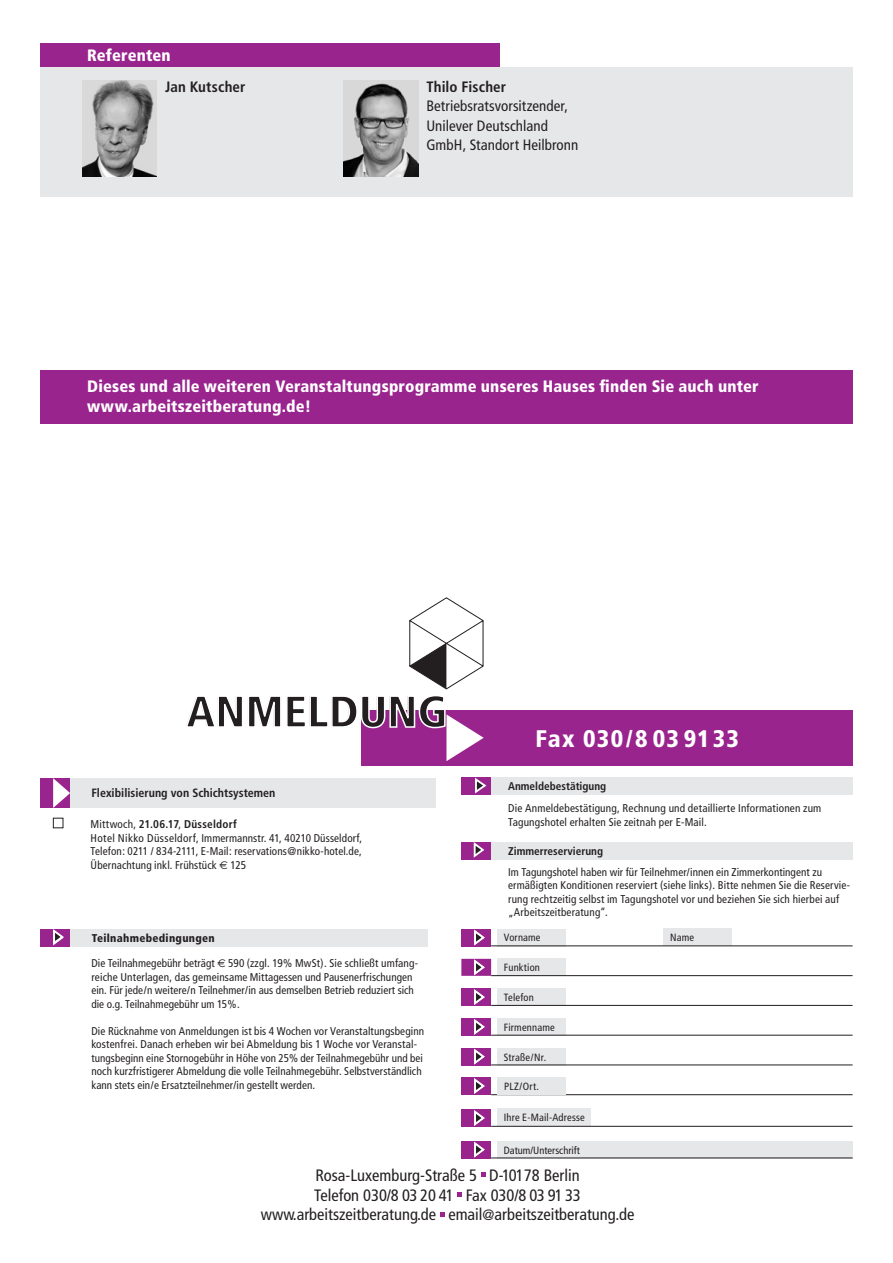
<style>
.page{position:relative;width:893px;height:1263px;background:#fff}
.page>*{position:absolute;margin:0;border:0;box-sizing:border-box;transform-origin:0 0}
.t1{font:900 condensed 44.25px "Frutiger";color:#231f20}
.t2{font:900 condensed 24px "Frutiger";letter-spacing:.05em;color:#fff}
.t3{font:condensed 16.5px/19.8px "Frutiger";color:#231f20;text-align:center}
.t4{font:900 condensed 16.5px/19.8px "Frutiger";letter-spacing:.01em;color:#fff}
.t5{font:condensed 15px/19.5px "Frutiger";letter-spacing:.005em;color:#231f20}
.t6{font:700 condensed 15px "Frutiger";letter-spacing:.01em;color:#231f20}
.t7{font:700 condensed 12px "Frutiger";color:#231f20}
.t8{font:condensed 11.25px/13.5px "Frutiger";letter-spacing:.01em;color:#231f20}
.t9{font:700 condensed 11.25px "Frutiger";color:#231f20}
.t10{font:900 condensed 11.25px "Frutiger";letter-spacing:.025em;color:#231f20}
.t11{font:condensed 10.5px "Frutiger";letter-spacing:.015em;color:#231f20}
.s1{font-weight:700}
.s2{font-family:"Euro Sans";font-stretch:normal}
.s3{font-size:15px}
</style>
<div class="page">
<div style="left:40px;top:370px;width:813px;height:53px;background:#99248e"></div>
<div style="left:70px;top:929px;width:357px;height:17px;background:#e6e7e9"></div>
<div style="left:40px;top:929px;width:30px;height:17px;background:#99248e"></div>
<svg style="left:51px;top:929px;width:14px;height:18px"></svg>
<div style="left:70px;top:778px;width:366px;height:30px;background:#e6e7e9"></div>
<div style="left:40px;top:778px;width:30px;height:30px;background:#99248e"></div>
<svg style="left:53px;top:778px;width:17px;height:30px"></svg>
<svg style="left:481px;top:1172px;width:4px;height:5px"></svg>
<svg style="left:458px;top:1192px;width:4px;height:4px"></svg>
<svg style="left:440px;top:1212px;width:4px;height:4px"></svg>
<div style="left:361px;top:710px;width:492px;height:55px;background:#99248e"></div>
<div style="left:664px;top:929px;width:68px;height:17px;background:#e6e7e9"></div>
<div style="left:461px;top:1109px;width:30px;height:17px;background:#99248e"></div>
<svg style="left:472px;top:1110px;width:14px;height:17px"></svg>
<div style="left:497px;top:1048px;width:69px;height:17px;background:#e6e7e9"></div>
<div style="left:497px;top:1018px;width:69px;height:17px;background:#e6e7e9"></div>
<div style="left:497px;top:988px;width:69px;height:17px;background:#e6e7e9"></div>
<div style="left:497px;top:959px;width:69px;height:17px;background:#e6e7e9"></div>
<div style="left:497px;top:929px;width:69px;height:17px;background:#e6e7e9"></div>
<div style="left:461px;top:929px;width:30px;height:17px;background:#99248e"></div>
<div style="left:461px;top:959px;width:30px;height:17px;background:#99248e"></div>
<div style="left:461px;top:988px;width:30px;height:17px;background:#99248e"></div>
<div style="left:461px;top:1018px;width:30px;height:17px;background:#99248e"></div>
<div style="left:461px;top:1048px;width:30px;height:17px;background:#99248e"></div>
<div style="left:461px;top:1078px;width:30px;height:17px;background:#99248e"></div>
<hr style="left:491px;top:945px;width:362px;height:1px;background:#231f20">
<hr style="left:491px;top:975px;width:362px;height:1px;background:#231f20">
<hr style="left:491px;top:1005px;width:362px;height:1px;background:#231f20">
<hr style="left:491px;top:1035px;width:362px;height:1px;background:#231f20">
<hr style="left:491px;top:1065px;width:362px;height:1px;background:#231f20">
<hr style="left:491px;top:1094px;width:362px;height:1px;background:#231f20">
<svg style="left:472px;top:929px;width:14px;height:18px"></svg>
<svg style="left:472px;top:959px;width:14px;height:17px"></svg>
<svg style="left:472px;top:989px;width:14px;height:17px"></svg>
<svg style="left:472px;top:1019px;width:14px;height:17px"></svg>
<svg style="left:472px;top:1048px;width:14px;height:18px"></svg>
<svg style="left:472px;top:1077px;width:14px;height:17px"></svg>
<div style="left:497px;top:1141px;width:356px;height:17px;background:#e6e7e9"></div>
<div style="left:461px;top:1141px;width:30px;height:17px;background:#99248e"></div>
<svg style="left:472px;top:1141px;width:14px;height:18px"></svg>
<hr style="left:491px;top:1158px;width:362px;height:1px;background:#231f20">
<svg style="left:361px;top:597px;width:123px;height:164px"></svg>
<div style="left:498px;top:1077px;width:68px;height:17px;background:#e6e7e9"></div>
<div style="left:497px;top:1109px;width:94px;height:17px;background:#e6e7e9"></div>
<div style="left:461px;top:842px;width:392px;height:17px;background:#e6e7e9"></div>
<div style="left:461px;top:778px;width:392px;height:17px;background:#e6e7e9"></div>
<div style="left:461px;top:842px;width:30px;height:17px;background:#99248e"></div>
<svg style="left:473px;top:842px;width:12px;height:16px"></svg>
<div style="left:461px;top:778px;width:30px;height:17px;background:#99248e"></div>
<svg style="left:473px;top:777px;width:15px;height:17px"></svg>
<hr style="left:491px;top:1126px;width:362px;height:1px;background:#231f20">
<div style="left:40px;top:43px;width:460px;height:24px;background:#99248e"></div>
<div style="left:40px;top:67px;width:813px;height:130px;background:#e6e7e9"></div>
<div style="left:53px;top:818px;width:10px;height:10px;border:1px solid #231f20"></div>
<img style="left:82px;top:80px;width:75px;height:97px">
<img style="left:344px;top:80px;width:74px;height:97px">
<h3 class="t4" style="left:87px;top:46px;width:85px">Referenten</h3>
<h3 class="t6" style="left:165px;top:78px;width:82px">Jan Kutscher</h3>
<h3 class="t6" style="left:426px;top:78px;width:81px">Thilo Fischer</h3>
<h3 class="t5" style="left:426px;top:96px;width:154px">Betriebsratsvorsitzender,<br>Unilever Deutschland<br>GmbH, Standort Heilbronn</h3>
<h3 class="t4" style="left:87px;top:377px;width:673px">Dieses und alle weiteren Veranstaltungsprogramme unseres Hauses finden Sie auch unter www.arbeitszeitberatung.de!</h3>
<h1 class="t1" style="left:186px;top:685px;width:263px">ANMELDUNG</h1>
<p class="t7" style="left:91px;top:785px;width:186px">Flexibilisierung von Schichtsystemen</p>
<p class="t8" style="left:91px;top:817px;width:273px">Mittwoch, <span class="s1">21.06.17</span>, <span class="s1">Düsseldorf<br></span>Hotel Nikko Düsseldorf, Immermannstr. 41, 40210 Düsseldorf, Telefon: 0211 / 834-2111, E-Mail: reservations@nikko-hotel.de, Übernachtung inkl. Frühstück <span class="s2">€</span> 125</p>
<p class="t10" style="left:92px;top:931px;width:124px">Teilnahmebedingungen</p>
<p class="t8" style="left:91px;top:957px;width:327px">Die Teilnahmegebühr beträgt <span class="s2">€</span> 590 (zzgl. 19% MwSt). Sie schließt umfang&shy;reiche Unterlagen, das gemeinsame Mittagessen und Pausenerfrischungen ein. Für jede/n weitere/n Teilnehmer/in aus demselben Betrieb reduziert sich die o.g. Teilnahmegebühr um 15%.</p>
<p class="t8" style="left:91px;top:1024px;width:334px">Die Rücknahme von Anmeldungen ist bis 4 Wochen vor Veranstaltungsbeginn kostenfrei. Danach erheben wir bei Abmeldung bis 1 Woche vor Veranstal&shy;tungsbeginn eine Stornogebühr in Höhe von 25% der Teilnahmegebühr und bei noch kurzfristigerer Abmeldung die volle Teilnahmegebühr. Selbstverständlich kann stets ein/e Ersatzteilnehmer/in gestellt werden.</p>
<h2 class="t2" style="left:535px;top:724px;width:205px">Fax 030/8 03 9133</h2>
<p class="t9" style="left:508px;top:780px;width:100px">Anmeldebestätigung</p>
<p class="t8" style="left:508px;top:801px;width:315px">Die Anmeldebestätigung, Rechnung und detaillierte Informationen zum<br>Tagungshotel erhalten Sie zeitnah per E-Mail.</p>
<p class="t8" style="left:508px;top:865px;width:343px">Im Tagungshotel haben wir für Teilnehmer/innen ein Zimmerkontingent zu ermäßigten Konditionen reserviert (siehe links). Bitte nehmen Sie die Reservie&shy;rung rechtzeitig selbst im Tagungshotel vor und beziehen Sie sich hierbei auf „Arbeitszeitberatung“.</p>
<p class="t9" style="left:508px;top:844px;width:96px">Zimmerreservierung</p>
<p class="t11" style="left:504px;top:932px;width:38px">Vorname</p>
<p class="t11" style="left:504px;top:961px;width:38px">Funktion</p>
<p class="t11" style="left:504px;top:991px;width:31px">Telefon</p>
<p class="t11" style="left:504px;top:1021px;width:52px">Firmenname</p>
<p class="t11" style="left:504px;top:1051px;width:44px">Straße/Nr.</p>
<p class="t11" style="left:504px;top:1080px;width:36px">PLZ/Ort.</p>
<p class="t11" style="left:504px;top:1111px;width:83px">Ihre E-Mail-Adresse</p>
<p class="t11" style="left:504px;top:1144px;width:78px">Datum/Unterschrift</p>
<p class="t11" style="left:670px;top:931px;width:26px">Name</p>
<h3 class="t3" style="left:261px;top:1165px;width:375px">Rosa-Luxemburg-Straße 5 D-10178 Berlin<br>Telefon 030/8 03 20 41 Fax 030/8 03 91 33 www.arbeitszeitberatung.de email<span class="s3">@</span>arbeitszeitberatung.de</h3>
</div>
